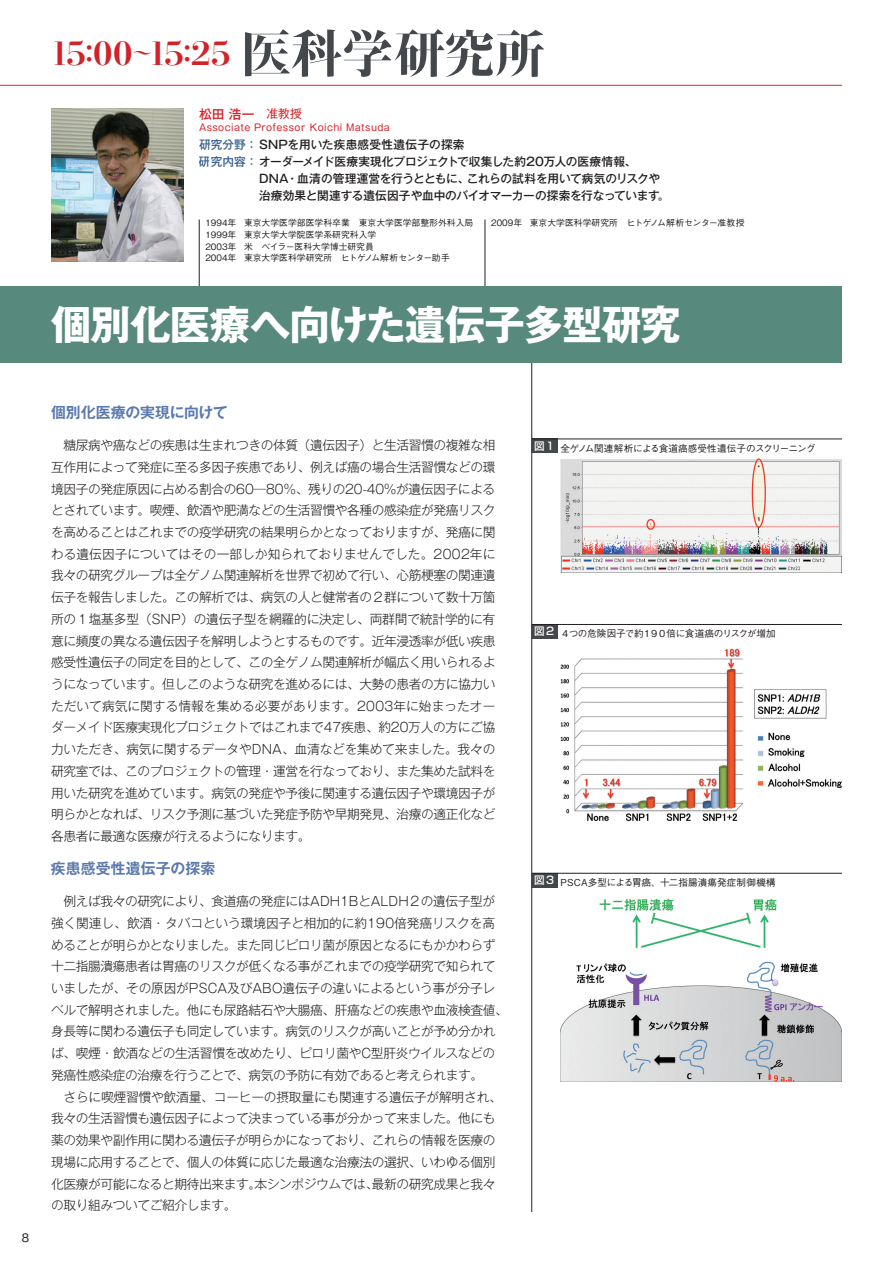
<style>
.page{position:relative;width:893px;height:1263px;background:#fff}
.page>*{position:absolute;margin:0;border:0;box-sizing:border-box;transform-origin:0 0}
.t1{font:700 40.35px "Gothic MB101 Pro";letter-spacing:-.025em;color:#fff}
.t2{font:800 31.95px "Kocho Std";letter-spacing:-.06em;color:#d1232a}
.t3{font:700 14.85px "Gothic MB101 Pro De";color:#5a79ae}
.t4{font:300 12.75px/21.8px "Gothic MB101 Pro";letter-spacing:-.035em;color:#231f20;text-align:justify}
.t5{font:500 12.75px "Gothic MB101 Pro";color:#d1232a}
.t6{font:500 11.7px "Gothic MB101 Pro";letter-spacing:-.01em;color:#231f20}
.t7{font:500 11.7px "Gothic MB101 Pro";letter-spacing:.015em;color:#231f20}
.t8{font:500 11.7px "Gothic BBB Pro";color:#231f20}
.t9{font:500 9.6px "Gothic BBB Pro";letter-spacing:-.015em;color:#231f20}
.t10{font:9.6px "Gothic MB101 Pro";letter-spacing:.045em;color:#d1232a}
.t11{font:500 9.6px "Gothic BBB Pro";letter-spacing:.005em;color:#231f20}
.t12{font:500 8.85px/11.7px "Gothic BBB Pro";color:#231f20}
.s1{font-size:51px;color:#44484d}
.s2{font-weight:400;font-size:11.7px}
.s3{color:#3c6391}
</style>
<div class="page">
<hr style="left:199px;top:220px;width:1px;height:76px;background:#231f20">
<hr style="left:485px;top:220px;width:1px;height:76px;background:#231f20">
<img style="left:561px;top:459px;width:281px;height:113px">
<hr style="left:531px;top:347px;width:1px;height:865px;background:#231f20">
<hr style="left:0;top:85px;width:842px;height:1px;background:#ee1d23">
<div style="left:0;top:286px;width:842px;height:77px;background:#57897c"></div>
<div style="left:531px;top:439px;width:27px;height:14px;background:#44484d"></div>
<hr style="left:532px;top:439px;width:310px;height:1px;background:#231f20">
<div style="left:531px;top:873px;width:27px;height:14px;background:#44484d"></div>
<hr style="left:532px;top:873px;width:310px;height:1px;background:#231f20">
<div style="left:531px;top:624px;width:27px;height:14px;background:#44484d"></div>
<hr style="left:532px;top:624px;width:310px;height:1px;background:#231f20">
<img style="left:51px;top:108px;width:132px;height:154px">
<img style="left:561px;top:648px;width:281px;height:172px">
<img style="left:561px;top:898px;width:281px;height:184px">
<h2 class="t2" style="left:50px;top:28px;width:498px">15:00<sup>～</sup>15:25 <span class="s1">医科学研究所</span></h2>
<p class="t5" style="left:199px;top:103px;width:104px">松田 浩一<span class="s2">　准教授</span></p>
<p class="t10" style="left:199px;top:119px;width:192px">Associate Professor Koichi Matsuda</p>
<p class="t7" style="left:199px;top:135px;width:267px"><span class="s3">研究分野：</span>SNPを用いた疾患感受性遺伝子の探索</p>
<p class="t6" style="left:199px;top:152px;width:439px"><span class="s3">研究内容：</span>オーダーメイド医療実現化プロジェクトで収集した約20万人の医療情報、</p>
<p class="t6" style="left:259px;top:169px;width:403px">DNA・血清の管理運営を行うとともに、これらの試料を用いて病気のリスクや</p>
<p class="t6" style="left:259px;top:186px;width:412px">治療効果と関連する遺伝因子や血中のバイオマーカーの探索を行なっています。</p>
<p class="t12" style="left:205px;top:216px;width:270px">1994年 東京大学医学部医学科卒業　東京大学医学部整形外科入局<br>1999年 東京大学大学院医学系研究科入学<br>2003年 米　ベイラー医科大学博士研究員<br>2004年 東京大学医科学研究所　ヒトゲノム解析センター助手</p>
<p class="t12" style="left:491px;top:216px;width:255px">2009年 東京大学医科学研究所　ヒトゲノム解析センター准教授</p>
<h1 class="t1" style="left:51px;top:291px;width:631px">個別化医療へ向けた遺伝子多型研究</h1>
<p class="t8" style="left:22px;top:1228px;width:9px">8</p>
<p class="t3" style="left:51px;top:400px;width:178px">個別化医療の実現に向けて</p>
<p class="t4" style="left:51px;top:433px;width:446px">　糖尿病や癌などの疾患は生まれつきの体質（遺伝因子）と生活習慣の複雑な相互作用によって発症に至る多因子疾患であり、例えば癌の場合生活習慣などの環境因子の発症原因に占める割合の60─80％、残りの20-40％が遺伝因子によるとされています。喫煙、飲酒や肥満などの生活習慣や各種の感染症が発癌リスクを高めることはこれまでの疫学研究の結果明らかとなっておりますが、発癌に関わる遺伝因子についてはその一部しか知られておりませんでした。2002年に我々の研究グループは全ゲノム関連解析を世界で初めて行い、心筋梗塞の関連遺伝子を報告しました。この解析では、病気の人と健常者の２群について数十万箇所の１塩基多型（SNP）の遺伝子型を網羅的に決定し、両群間で統計学的に有意に頻度の異なる遺伝因子を解明しようとするものです。近年浸透率が低い疾患感受性遺伝子の同定を目的として、この全ゲノム関連解析が幅広く用いられるようになっています。但しこのような研究を進めるには、大勢の患者の方に協力いただいて病気に関する情報を集める必要があります。2003年に始まったオーダーメイド医療実現化プロジェクトではこれまで47疾患、約20万人の方にご協力いただき、病気に関するデータやDNA、血清などを集めて来ました。我々の研究室では、このプロジェクトの管理・運営を行なっており、また集めた試料を用いた研究を進めています。病気の発症や予後に関連する遺伝因子や環境因子が明らかとなれば、リスク予測に基づいた発症予防や早期発見、治療の適正化など各患者に最適な医療が行えるようになります。</p>
<p class="t3" style="left:51px;top:856px;width:166px">疾患感受性遺伝子の探索</p>
<p class="t4" style="left:51px;top:889px;width:458px;text-align:left">　例えば我々の研究により、食道癌の発症にはADH1BとALDH２の遺伝子型が強く関連し、飲酒・タバコという環境因子と相加的に約190倍発癌リスクを高めることが明らかとなりました。また同じピロリ菌が原因となるにもかかわらず十二指腸潰瘍患者は胃癌のリスクが低くなる事がこれまでの疫学研究で知られていましたが、その原因がPSCA及びABO遺伝子の違いによるという事が分子レベルで解明されました。他にも尿路結石や大腸癌、肝癌などの疾患や血液検査値、身長等に関わる遺伝子も同定しています。病気のリスクが高いことが予め分かれば、喫煙・飲酒などの生活習慣を改めたり、ピロリ菌やC型肝炎ウイルスなどの発癌性感染症の治療を行うことで、病気の予防に有効であると考えられます。<br>　さらに喫煙習慣や飲酒量、コーヒーの摂取量にも関連する遺伝子が解明され、我々の生活習慣も遺伝因子によって決まっている事が分かって来ました。他にも薬の効果や副作用に関わる遺伝子が明らかになっており、これらの情報を医療の現場に応用することで、個人の体質に応じた最適な治療法の選択、いわゆる個別化医療が可能になると期待出来ます。本シンポジウムでは、最新の研究成果と我々の取り組みついてご紹介します。</p>
<p class="t9" style="left:534px;top:440px;width:283px"><sup>図１</sup>全ゲノム関連解析による食道癌感受性遺伝子のスクリーニング</p>
<p class="t9" style="left:534px;top:626px;width:243px"><sup>図２</sup>４つの危険因子で約１９０倍に食道癌のリスクが増加</p>
<p class="t11" style="left:534px;top:874px;width:253px"><sup>図３</sup> PSCA多型による胃癌、十二指腸潰瘍発症制御機構　</p>
</div>
